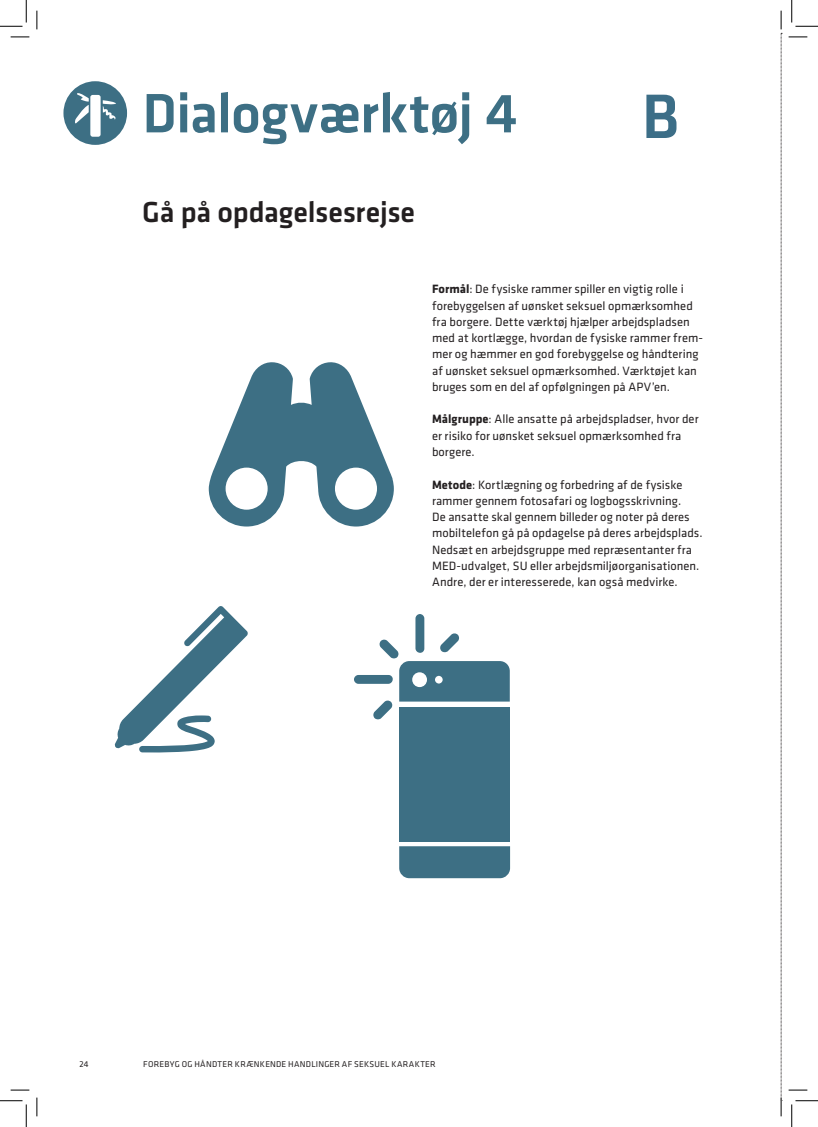
<style>
.page{position:relative;width:818px;height:1127px;background:#fff}
.page>*{position:absolute;margin:0;border:0;box-sizing:border-box;transform-origin:0 0}
.Brød{font:500 65px "Klavika";color:#3c6e87}
.Rubrik-1{font:500 57.5px "Klavika";letter-spacing:-.01em;color:#3d6f84}
.rubrik-2{font:500 30px "Klavika";letter-spacing:-.005em;color:#231f20}
.Brød-2{font:12.5px/16.2px "Klavika";color:#231f20}
.t1{font:8.75px "Klavika";letter-spacing:.025em;color:#231f20}
.s1{font-weight:700}
</style>
<div class="page">
<svg style="left:115px;top:606px;width:133px;height:146px"></svg>
<div style="left:399px;top:706px;width:111px;height:135px;background:#3d6f84"></div>
<div style="left:399px;top:846px;width:111px;height:32px;background:#3d6f84"></div>
<div style="left:415px;top:614px;width:9px;height:39px;background:#3d6f84;border-radius:4px"></div>
<div style="left:354px;top:674px;width:39px;height:9px;background:#3d6f84;border-radius:4px"></div>
<svg style="left:373px;top:632px;width:137px;height:87px"></svg>
<div style="left:63px;top:81px;width:64px;height:64px;background:#3d6f84;border-radius:50%"></div>
<div style="left:90px;top:95px;width:11px;height:42px;background:#fff;border-radius:2px"></div>
<svg style="left:75px;top:93px;width:14px;height:31px"></svg>
<svg style="left:103px;top:100px;width:13px;height:20px"></svg>
<svg style="left:209px;top:362px;width:185px;height:164px"></svg>
<svg style="left:11px;top:36px;width:18px;height:2px"></svg>
<svg style="left:788px;top:36px;width:19px;height:2px"></svg>
<svg style="left:11px;top:1089px;width:18px;height:1px"></svg>
<svg style="left:788px;top:1089px;width:19px;height:1px"></svg>
<svg style="left:36px;top:11px;width:2px;height:18px"></svg>
<svg style="left:36px;top:1097px;width:2px;height:18px"></svg>
<svg style="left:780px;top:11px;width:2px;height:1104px;background:#c1c0c0"></svg>
<svg style="left:0;top:0;width:27px;height:27px"></svg>
<svg style="left:0;top:1100px;width:27px;height:26px"></svg>
<svg style="left:791px;top:0;width:27px;height:27px"></svg>
<svg style="left:791px;top:1100px;width:27px;height:26px"></svg>
<p class="Rubrik-1" style="left:142px;top:74px;width:377px">Dialogværktøj 4</p>
<p class="rubrik-2" style="left:142px;top:191px;width:274px">Gå på opdagelsesrejse</p>
<p class="Brød" style="left:641px;top:72px;width:39px">B</p>
<p class="Brød-2" style="left:432px;top:280px;width:272px"><span class="s1">Formål</span>: De fysiske rammer spiller en vigtig rolle i forebyggelsen af uønsket seksuel opmærksomhed fra borgere. Dette værktøj hjælper arbejdspladsen med at kortlægge, hvordan de fysiske rammer frem&shy;mer og hæmmer en god forebyggelse og håndtering af uønsket seksuel opmærksomhed. Værktøjet kan bruges som en del af opfølgningen på APV’en.</p>
<p class="Brød-2" style="left:432px;top:410px;width:268px"><span class="s1">Målgruppe</span>: Alle ansatte på arbejdspladser, hvor der er risiko for uønsket seksuel opmærksomhed fra borgere.</p>
<p class="Brød-2" style="left:432px;top:475px;width:272px"><span class="s1">Metode</span>: Kortlægning og forbedring af de fysiske rammer gennem fotosafari og logbogsskrivning.<br>De ansatte skal gennem billeder og noter på deres mobiltelefon gå på opdagelse på deres arbejdsplads.</p>
<p class="Brød-2" style="left:432px;top:540px;width:269px">Nedsæt en arbejdsgruppe med repræsentanter fra<br>MED-udvalget, SU eller arbejdsmiljøorganisationen.<br>Andre, der er interesserede, kan også medvirke.</p>
<p class="t1" style="left:79px;top:1058px;width:11px">24</p>
<p class="t1" style="left:143px;top:1058px;width:294px">FOREBYG OG HÅNDTER KRÆNKENDE HANDLINGER AF SEKSUEL KARAKTER</p>
</div>
